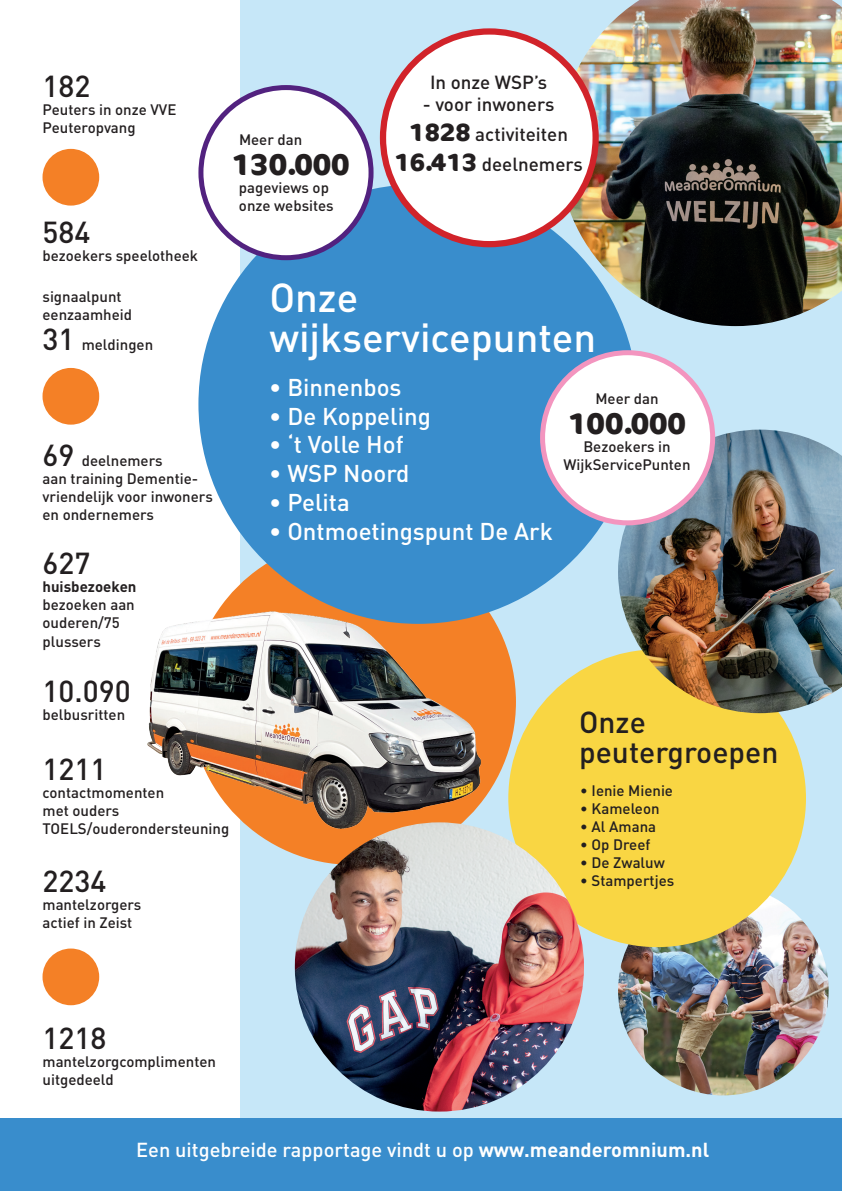
<style>
.page{position:relative;width:842px;height:1191px;background:#fff}
.page>*{position:absolute;margin:0;border:0;box-sizing:border-box;transform-origin:0 0}
.t1{font:500 40px/40px "DINOT";color:#fff}
.t2{font:500 30px/30px "DINOT";color:#231f20}
.t3{font:700 30px "Cocon Pro";color:#231f20}
.t4{font:500 24px "DINOT";color:#fff}
.t5{font:500 20px "DINOT";color:#fff}
.t6{font:500 18.8px/30px "DINOT";color:#231f20;text-align:center}
.t7{font:500 15px/18px "DINOT";color:#231f20}
.t8{font:700 15px "DINOT";color:#231f20}
.s1{font-size:30px}
.s2{font-family:"Cocon Pro";font-weight:700;font-size:25px}
.s3{font-weight:700}
</style>
<div class="page">
<div style="left:241px;top:0;width:601px;height:1117px;background:#c6e7f8"></div>
<div style="left:0;top:1118px;width:842px;height:73px;background:#398dcc"></div>
<img style="left:618px;top:884px;width:211px;height:211px;border-radius:105px">
<div style="left:190px;top:539px;width:326px;height:326px;background:#f48026;border-radius:50%"></div>
<div style="left:198px;top:184px;width:440px;height:440px;background:#398dcc;border-radius:50%"></div>
<div style="left:508px;top:649px;width:298px;height:298px;background:#f9d643;border-radius:50%"></div>
<img style="left:618px;top:429px;width:224px;height:284px">
<img style="left:558px;top:0;width:284px;height:326px">
<div style="left:383px;top:31px;width:213px;height:213px;background:#fff;border-radius:50%"></div>
<div style="left:380px;top:28px;width:219px;height:219px;border:6px solid #d1232a;border-radius:50%"></div>
<div style="left:543px;top:353px;width:170px;height:170px;background:#fff;border-radius:50%"></div>
<div style="left:540px;top:350px;width:175px;height:175px;border:5px solid #f395bf;border-radius:50%"></div>
<div style="left:201px;top:88px;width:170px;height:170px;background:#fff;border-radius:50%"></div>
<div style="left:198px;top:85px;width:176px;height:175px;border:5px solid #52227f;border-radius:50%"></div>
<div style="left:43px;top:149px;width:56px;height:57px;background:#f48026;border-radius:50%"></div>
<div style="left:43px;top:368px;width:56px;height:56px;background:#f48026;border-radius:50%"></div>
<div style="left:43px;top:948px;width:56px;height:57px;background:#f48026;border-radius:50%"></div>
<img style="left:295px;top:822px;width:289px;height:289px;border-radius:145px">
<img style="left:147px;top:577px;width:345px;height:251px">
<h2 class="t2" style="left:43px;top:70px;width:49px">182</h2>
<p class="t7" style="left:43px;top:100px;width:135px">Peuters in onze VVE<br>Peuteropvang</p>
<h2 class="t2" style="left:43px;top:216px;width:49px">584</h2>
<p class="t7" style="left:43px;top:246px;width:157px">bezoekers speelotheek</p>
<p class="t7" style="left:43px;top:287px;width:91px">signaalpunt eenzaamheid</p>
<p class="t7" style="left:43px;top:335px;width:112px"><span class="s1">31</span> meldingen</p>
<p class="t7" style="left:43px;top:451px;width:172px"><span class="s1">69</span> deelnemers<br>aan training Dementie&shy;vriendelijk voor inwoners en ondernemers</p>
<p class="t7" style="left:239px;top:130px;width:65px">Meer dan</p>
<h2 class="t3" style="left:232px;top:144px;width:119px">130.000</h2>
<p class="t7" style="left:239px;top:178px;width:96px">pageviews op onze websites</p>
<p class="t6" style="left:430px;top:66px;width:119px">In onze WSP’s</p>
<p class="t6" style="left:394px;top:89px;width:190px">- voor inwoners<br><span class="s2">1828</span> activiteiten<br><span class="s2">16.413</span> deelnemers</p>
<h1 class="t1" style="left:269px;top:276px;width:328px">Onze wijkservicepunten</h1>
<h3 class="t4" style="left:269px;top:371px;width:134px">• Binnenbos</h3>
<h3 class="t4" style="left:269px;top:399px;width:163px">• De Koppeling</h3>
<h3 class="t4" style="left:269px;top:428px;width:136px">• ‘t Volle Hof</h3>
<h3 class="t4" style="left:269px;top:457px;width:142px">• WSP Noord</h3>
<h3 class="t4" style="left:269px;top:486px;width:82px">• Pelita</h3>
<h3 class="t4" style="left:269px;top:515px;width:285px">• Ontmoetingspunt De Ark</h3>
<p class="t7" style="left:595px;top:389px;width:65px">Meer dan</p>
<h2 class="t3" style="left:568px;top:402px;width:119px">100.000</h2>
<p class="t7" style="left:563px;top:437px;width:129px;text-align:center">Bezoekers in<br>WijkServicePunten</p>
<h2 class="t2" style="left:43px;top:547px;width:49px">627</h2>
<p class="t8" style="left:43px;top:577px;width:96px">huisbezoeken</p>
<p class="t7" style="left:43px;top:595px;width:94px">bezoeken aan ouderen/75 plussers</p>
<h2 class="t2" style="left:43px;top:675px;width:90px">10.090</h2>
<p class="t7" style="left:43px;top:705px;width:84px">belbusritten</p>
<h2 class="t2" style="left:43px;top:753px;width:65px">1211</h2>
<p class="t7" style="left:43px;top:783px;width:188px">contactmomenten<br>met ouders<br>TOELS/ouderondersteuning</p>
<h2 class="t2" style="left:43px;top:865px;width:65px">2234</h2>
<p class="t7" style="left:43px;top:895px;width:100px">mantelzorgers actief in Zeist</p>
<h2 class="t2" style="left:43px;top:1022px;width:65px">1218</h2>
<p class="t7" style="left:43px;top:1052px;width:175px">mantelzorgcomplimenten uitgedeeld</p>
<h2 class="t2" style="left:579px;top:706px;width:201px">Onze peutergroepen</h2>
<p class="t7" style="left:580px;top:781px;width:94px">• Ienie Mienie</p>
<p class="t7" style="left:580px;top:799px;width:81px">• Kameleon</p>
<p class="t7" style="left:580px;top:817px;width:77px">• Al Amana</p>
<p class="t7" style="left:580px;top:835px;width:72px">• Op Dreef</p>
<p class="t7" style="left:580px;top:853px;width:86px">• De Zwaluw</p>
<p class="t7" style="left:580px;top:871px;width:95px">• Stampertjes</p>
<h3 class="t5" style="left:136px;top:1136px;width:574px">Een uitgebreide rapportage vindt u op <span class="s3">www.meanderomnium.nl</span></h3>
</div>
